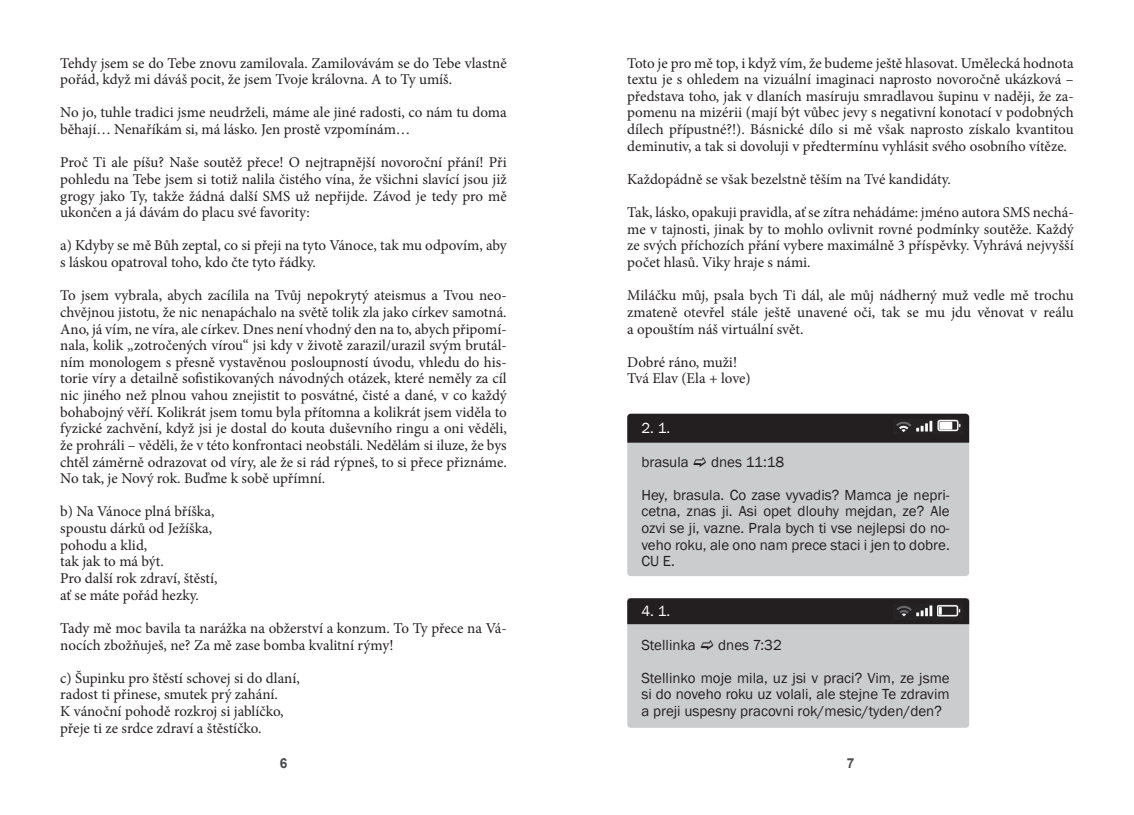
<style>
.page{position:relative;width:1134px;height:815px;background:#fff}
.page>*{position:absolute;margin:0;border:0;box-sizing:border-box;transform-origin:0 0}
.Základní_textový_styl{font:15px/16.6px "Minion Pro";color:#231f20;text-align:justify}
.SMS{font:15px/16.6px "Franklin Gothic";color:#231f20;text-align:justify}
.SMS-2{font:15px "Franklin Gothic";color:#fff}
.t1{font:700 13.75px "Arial";color:#4b4c4d}
</style>
<div class="page">
<div style="left:627px;top:624px;width:342px;height:104px;background:#cbccce"></div>
<div style="left:627px;top:443px;width:342px;height:133px;background:#cbccce"></div>
<div style="left:627px;top:414px;width:342px;height:29px;background:#231f20"></div>
<img style="left:894px;top:419px;width:68px;height:14px">
<div style="left:627px;top:598px;width:342px;height:26px;background:#231f20"></div>
<img style="left:894px;top:604px;width:68px;height:15px">
<svg style="left:694px;top:456px;width:12px;height:10px"></svg>
<svg style="left:701px;top:639px;width:12px;height:10px"></svg>
<p class="Základní_textový_styl" style="left:60px;top:55px;width:448px">Tehdy jsem se do Tebe znovu zamilovala. Zamilovávám se do Tebe vlastně pořád, když mi dáváš pocit, že jsem Tvoje královna. A to Ty umíš.</p>
<p class="Základní_textový_styl" style="left:60px;top:104px;width:448px">No jo, tuhle tradici jsme neudrželi, máme ale jiné radosti, co nám tu doma běhají… Nenaříkám si, má lásko. Jen prostě vzpomínám…</p>
<p class="Základní_textový_styl" style="left:60px;top:154px;width:448px">Proč Ti ale píšu? Naše soutěž přece! O nejtrapnější novoroční přání! Při pohledu na Tebe jsem si totiž nalila čistého vína, že všichni slavící jsou již grogy jako Ty, takže žádná další SMS už nepřijde. Závod je tedy pro mě ukončen a já dávám do placu své favority:</p>
<p class="Základní_textový_styl" style="left:60px;top:237px;width:448px">a) Kdyby se mě Bůh zeptal, co si přeji na tyto Vánoce, tak mu odpovím, aby s láskou opatroval toho, kdo čte tyto řádky.</p>
<p class="Základní_textový_styl" style="left:60px;top:287px;width:448px">To jsem vybrala, abych zacílila na Tvůj nepokrytý ateismus a Tvou neo&shy;chvějnou jistotu, že nic nenapáchalo na světě tolik zla jako církev samotná.<br>Ano, já vím, ne víra, ale církev. Dnes není vhodný den na to, abych připomí&shy;nala, kolik „zotročených vírou“ jsi kdy v životě zarazil/urazil svým brutál&shy;ním monologem s přesně vystavěnou posloupností úvodu, vhledu do his&shy;torie víry a detailně sofistikovaných návodných otázek, které neměly za cíl nic jiného než plnou vahou znejistit to posvátné, čisté a dané, v co každý bohabojný věří. Kolikrát jsem tomu byla přítomna a kolikrát jsem viděla to fyzické zachvění, když jsi je dostal do kouta duševního ringu a oni věděli, že prohráli – věděli, že v této konfrontaci neobstáli. Nedělám si iluze, že bys chtěl záměrně odrazovat od víry, ale že si rád rýpneš, to si přece přiznáme.<br>No tak, je Nový rok. Buďme k sobě upřímní.</p>
<p class="Základní_textový_styl" style="left:60px;top:503px;width:156px">b) Na Vánoce plná bříška,</p>
<p class="Základní_textový_styl" style="left:60px;top:520px;width:153px">spoustu dárků od Ježíška,</p>
<p class="Základní_textový_styl" style="left:60px;top:537px;width:89px">pohodu a klid,</p>
<p class="Základní_textový_styl" style="left:60px;top:553px;width:105px">tak jak to má být.</p>
<p class="Základní_textový_styl" style="left:60px;top:570px;width:159px">Pro další rok zdraví, štěstí,</p>
<p class="Základní_textový_styl" style="left:60px;top:587px;width:140px">ať se máte pořád hezky.</p>
<p class="Základní_textový_styl" style="left:60px;top:620px;width:448px">Tady mě moc bavila ta narážka na obžerství a konzum. To Ty přece na Vá&shy;nocích zbožňuješ, ne? Za mě zase bomba kvalitní rýmy!</p>
<p class="Základní_textový_styl" style="left:60px;top:670px;width:241px">c) Šupinku pro štěstí schovej si do dlaní,</p>
<p class="Základní_textový_styl" style="left:60px;top:686px;width:219px">radost ti přinese, smutek prý zahání.</p>
<p class="Základní_textový_styl" style="left:60px;top:703px;width:225px">K vánoční pohodě rozkroj si jablíčko,</p>
<p class="Základní_textový_styl" style="left:60px;top:720px;width:203px">přeje ti ze srdce zdraví a štěstíčko.</p>
<p class="Základní_textový_styl" style="left:627px;top:55px;width:448px">Toto je pro mě top, i když vím, že budeme ještě hlasovat. Umělecká hodnota textu je s ohledem na vizuální imaginaci naprosto novoročně ukázková – představa toho, jak v dlaních masíruju smradlavou šupinu v naději, že za&shy;pomenu na mizérii (mají být vůbec jevy s negativní konotací v podobných dílech přípustné?!). Básnické dílo si mě však naprosto získalo kvantitou deminutiv, a tak si dovoluji v předtermínu vyhlásit svého osobního vítěze.</p>
<p class="Základní_textový_styl" style="left:627px;top:171px;width:325px">Každopádně se však bezelstně těším na Tvé kandidáty.</p>
<p class="Základní_textový_styl" style="left:627px;top:204px;width:448px">Tak, lásko, opakuji pravidla, ať se zítra nehádáme: jméno autora SMS nechá&shy;me v tajnosti, jinak by to mohlo ovlivnit rovné podmínky soutěže. Každý ze svých příchozích přání vybere maximálně 3 příspěvky. Vyhrává nejvyšší počet hlasů. Viky hraje s námi.</p>
<p class="Základní_textový_styl" style="left:627px;top:287px;width:448px">Miláčku můj, psala bych Ti dál, ale můj nádherný muž vedle mě trochu zmateně otevřel stále ještě unavené oči, tak se mu jdu věnovat v reálu a opouštím náš virtuální svět.</p>
<p class="Základní_textový_styl" style="left:627px;top:354px;width:111px">Dobré ráno, muži!</p>
<p class="Základní_textový_styl" style="left:627px;top:370px;width:125px">Tvá Elav (Ela + love)</p>
<p class="SMS-2" style="left:641px;top:419px;width:30px">2. 1.</p>
<p class="SMS" style="left:641px;top:454px;width:49px">brasula</p>
<p class="SMS" style="left:711px;top:454px;width:75px">dnes 11:18</p>
<p class="SMS" style="left:641px;top:487px;width:310px">Hey, brasula. Co zase vyvadis? Mamca je nepri&shy;cetna, znas ji. Asi opet dlouhy mejdan, ze? Ale ozvi se ji, vazne. Prala bych ti vse nejlepsi do no&shy;veho roku, ale ono nam prece staci i jen to dobre.<br>CU E.</p>
<p class="SMS-2" style="left:641px;top:602px;width:30px">4. 1.</p>
<p class="SMS" style="left:641px;top:636px;width:56px">Stellinka</p>
<p class="SMS" style="left:718px;top:636px;width:65px">dnes 7:32</p>
<p class="SMS" style="left:641px;top:670px;width:310px">Stellinko moje mila, uz jsi v praci? Vim, ze jsme si do noveho roku uz volali, ale stejne Te zdravim a preji uspesny pracovni rok/mesic/tyden/den?</p>
<p class="t1" style="left:280px;top:753px;width:9px">6</p>
<p class="t1" style="left:847px;top:753px;width:9px">7</p>
</div>
